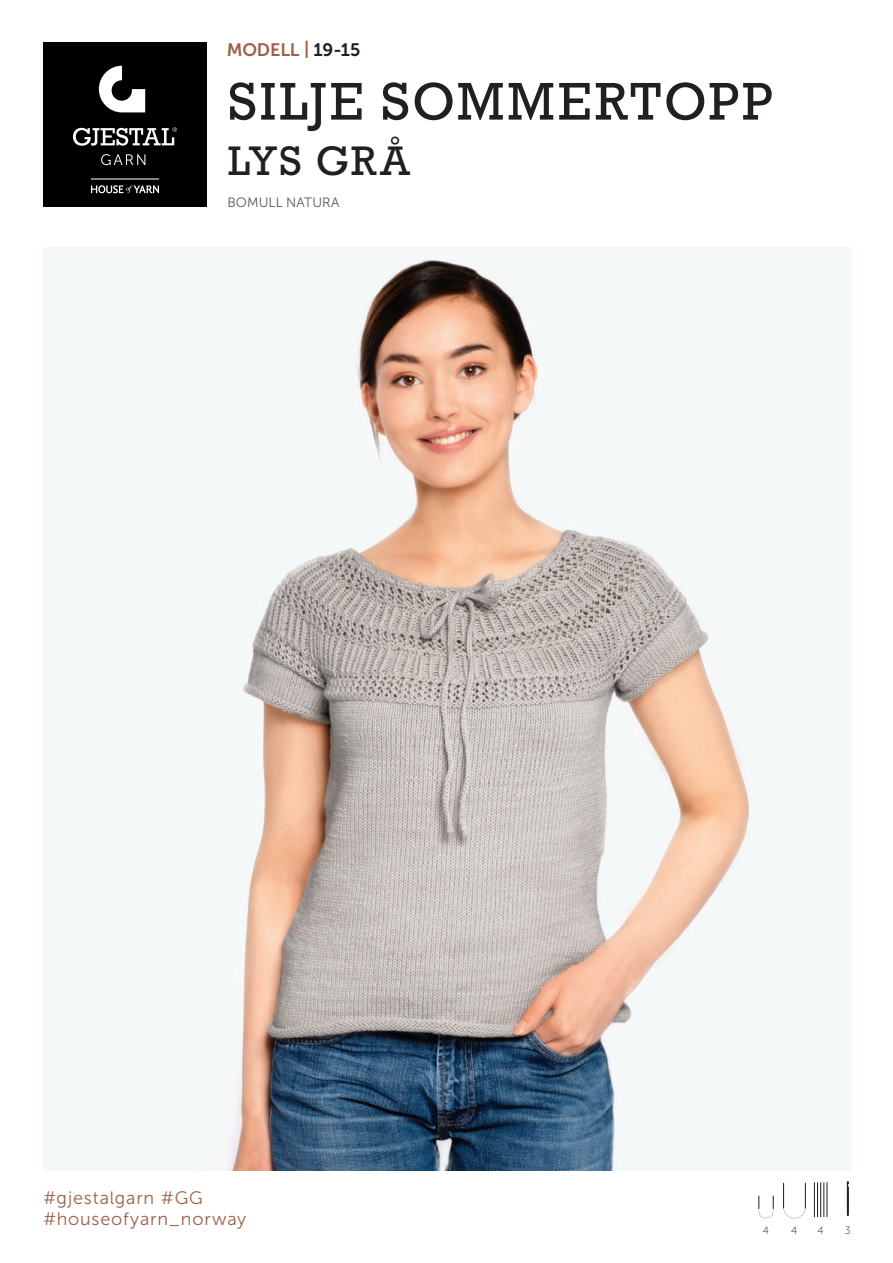
<style>
.page{position:relative;width:893px;height:1263px;background:#fff}
.page>*{position:absolute;margin:0;border:0;box-sizing:border-box;transform-origin:0 0}
.INNHOLD_-_Midtstilt{font:54px "Rockwell";letter-spacing:.05em;color:#231f20}
.INNHOLD_-_Midtstilt-2{font:42px "Rockwell";letter-spacing:.055em;color:#231f20}
.t1{font:18px "Museo Sans 300";letter-spacing:.045em;color:#9e614a}
.t2{font:18px "Museo Sans 700";letter-spacing:-.005em;color:#9e614a}
.t3{font:13.5px "Museo Sans 300";letter-spacing:.01em;color:#57585a}
.t4{font:10.5px "Museo Sans 100";color:#231f20}
.s1{color:#231f20}
</style>
<div class="page">
<div style="left:43px;top:43px;width:164px;height:164px;background:#000001"></div>
<svg style="left:73px;top:127px;width:104px;height:19px"></svg>
<svg style="left:99px;top:66px;width:46px;height:46px"></svg>
<svg style="left:101px;top:154px;width:44px;height:11px"></svg>
<hr style="left:91px;top:179px;width:68px;height:1px;background:#fff">
<svg style="left:91px;top:185px;width:68px;height:8px"></svg>
<img style="left:199px;top:257px;width:554px;height:914px">
<hr style="left:814px;top:1182px;width:1px;height:35px;background:#231f20">
<hr style="left:817px;top:1182px;width:1px;height:35px;background:#231f20">
<hr style="left:820px;top:1182px;width:1px;height:35px;background:#231f20">
<hr style="left:823px;top:1182px;width:1px;height:35px;background:#231f20">
<hr style="left:826px;top:1182px;width:1px;height:35px;background:#231f20">
<svg style="left:783px;top:1183px;width:23px;height:35px"></svg>
<svg style="left:758px;top:1195px;width:16px;height:23px"></svg>
<svg style="left:847px;top:1181px;width:2px;height:35px"></svg>
<p class="t2" style="left:227px;top:40px;width:135px">MODELL | <span class="s1">19-15</span></p>
<p class="INNHOLD_-_Midtstilt" style="left:228px;top:70px;width:546px">SILJE SOMMERTOPP</p>
<p class="INNHOLD_-_Midtstilt-2" style="left:228px;top:137px;width:183px">LYS GRÅ</p>
<p class="t3" style="left:227px;top:195px;width:114px">BOMULL NATURA</p>
<p class="t1" style="left:43px;top:1188px;width:161px">#gjestalgarn #GG</p>
<p class="t1" style="left:43px;top:1209px;width:205px">#houseofyarn_norway</p>
<p class="t4" style="left:763px;top:1225px;width:8px">4</p>
<p class="t4" style="left:791px;top:1225px;width:8px">4</p>
<p class="t4" style="left:818px;top:1225px;width:8px">4</p>
<p class="t4" style="left:845px;top:1225px;width:7px">3</p>
</div>
